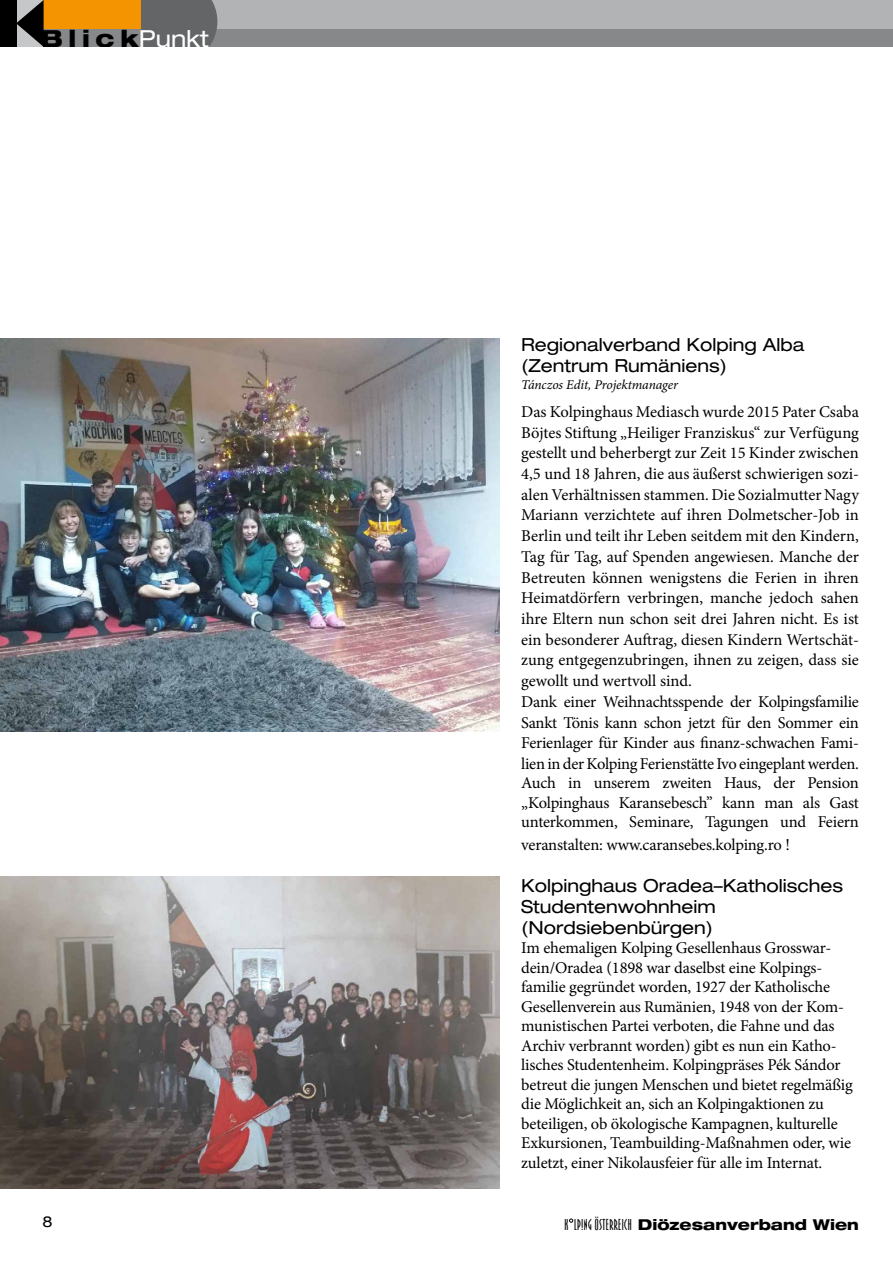
<style>
.page{position:relative;width:893px;height:1263px;background:#fff}
.page>*{position:absolute;margin:0;border:0;box-sizing:border-box;transform-origin:0 0}
.t1{font:800 expanded 23.55px "Helvetica Neue LT Std";color:#000}
.t2{font:expanded 18px/21px "Helvetica Neue LT Std";color:#000}
.t3{font:16.5px/20.5px "Minion Pro";letter-spacing:-.01em;color:#000}
.t4{font:800 expanded 15px "Helvetica Neue LT Std";color:#000}
.t5{font:expanded 15px "Helvetica Neue LT Std";color:#000}
.t6{font:italic 13.5px "Minion Pro";letter-spacing:-.005em;color:#000}
.s1{font-weight:400;color:#fff}
.s2{font-family:"Pritchard Plain";font-weight:400;font-stretch:normal;font-size:16.5px}
</style>
<div class="page">
<div style="left:141px;top:0;width:752px;height:36px;background:#b1b3b4"></div>
<div style="left:0;top:30px;width:893px;height:17px;background:#87888a"></div>
<div style="left:141px;top:0;width:76px;height:47px;background:#646567"></div>
<div style="left:35px;top:0;width:106px;height:30px;background:#f39400"></div>
<svg style="left:17px;top:0;width:27px;height:47px"></svg>
<div style="left:0;top:0;width:17px;height:47px;background:#000"></div>
<svg style="left:569px;top:1218px;width:4px;height:4px"></svg>
<img style="left:0;top:338px;width:500px;height:394px">
<img style="left:0;top:876px;width:500px;height:312px">
<h1 class="t1" style="left:41px;top:23px;width:170px">B l i c k<span class="s1">Punkt</span></h1>
<p class="t2" style="left:521px;top:334px;width:285px">Regionalverband Kolping Alba (Zentrum Rumäniens)</p>
<p class="t6" style="left:521px;top:375px;width:158px">Tánczos Edit, Projektmanager</p>
<p class="t3" style="left:521px;top:401px;width:339px">Das Kolpinghaus Mediasch wurde 2015 Pater Csaba Böjtes Stiftung „Heiliger Franziskus“ zur Verfügung gestellt und beherbergt zur Zeit 15 Kinder zwischen 4,5 und 18 Jahren, die aus äußerst schwierigen sozi&shy;alen Verhältnissen stammen. Die Sozialmutter Nagy Mariann verzichtete auf ihren Dolmetscher-Job in Berlin und teilt ihr Leben seitdem mit den Kindern, Tag für Tag, auf Spenden angewiesen. Manche der Betreuten können wenigstens die Ferien in ihren Heimatdörfern verbringen, manche jedoch sahen ihre Eltern nun schon seit drei Jahren nicht. Es ist ein besonderer Auftrag, diesen Kindern Wertschät&shy;zung entgegenzubringen, ihnen zu zeigen, dass sie gewollt und wertvoll sind.<br>Dank einer Weihnachtsspende der Kolpingsfamilie Sankt Tönis kann schon jetzt für den Sommer ein Ferienlager für Kinder aus finanz-schwachen Fami&shy;lien in der Kolping Ferienstätte Ivo eingeplant werden.<br>Auch in unserem zweiten Haus, der Pension „Kolpinghaus Karansebesch” kann man als Gast unterkommen, Seminare, Tagungen und Feiern</p>
<p class="t3" style="left:521px;top:834px;width:270px">veranstalten: www.caransebes.kolping.ro !</p>
<p class="t2" style="left:521px;top:875px;width:324px">Kolpinghaus Oradea–Katholisches<br>Studentenwohnheim (Nordsiebenbürgen)</p>
<p class="t3" style="left:521px;top:938px;width:333px;line-height:19.5px">Im ehemaligen Kolping Gesellenhaus Grosswar&shy;dein/Oradea (1898 war daselbst eine Kolpings&shy;familie gegründet worden, 1927 der Katholische Gesellenverein aus Rumänien, 1948 von der Kom&shy;munistischen Partei verboten, die Fahne und das Archiv verbrannt worden) gibt es nun ein Katho&shy;lisches Studentenheim. Kolpingpräses Pék Sándor betreut die jungen Menschen und bietet regelmäßig die Möglichkeit an, sich an Kolpingaktionen zu beteiligen, ob ökologische Kampagnen, kulturelle Exkursionen, Teambuilding-Maßnahmen oder, wie zuletzt, einer Nikolausfeier für alle im Internat.</p>
<p class="t5" style="left:43px;top:1212px;width:12px">8</p>
<p class="t4" style="left:564px;top:1215px;width:296px"><span class="s2">K LP!NG ÖSTERREICH</span> Diözesanverband Wien</p>
</div>
